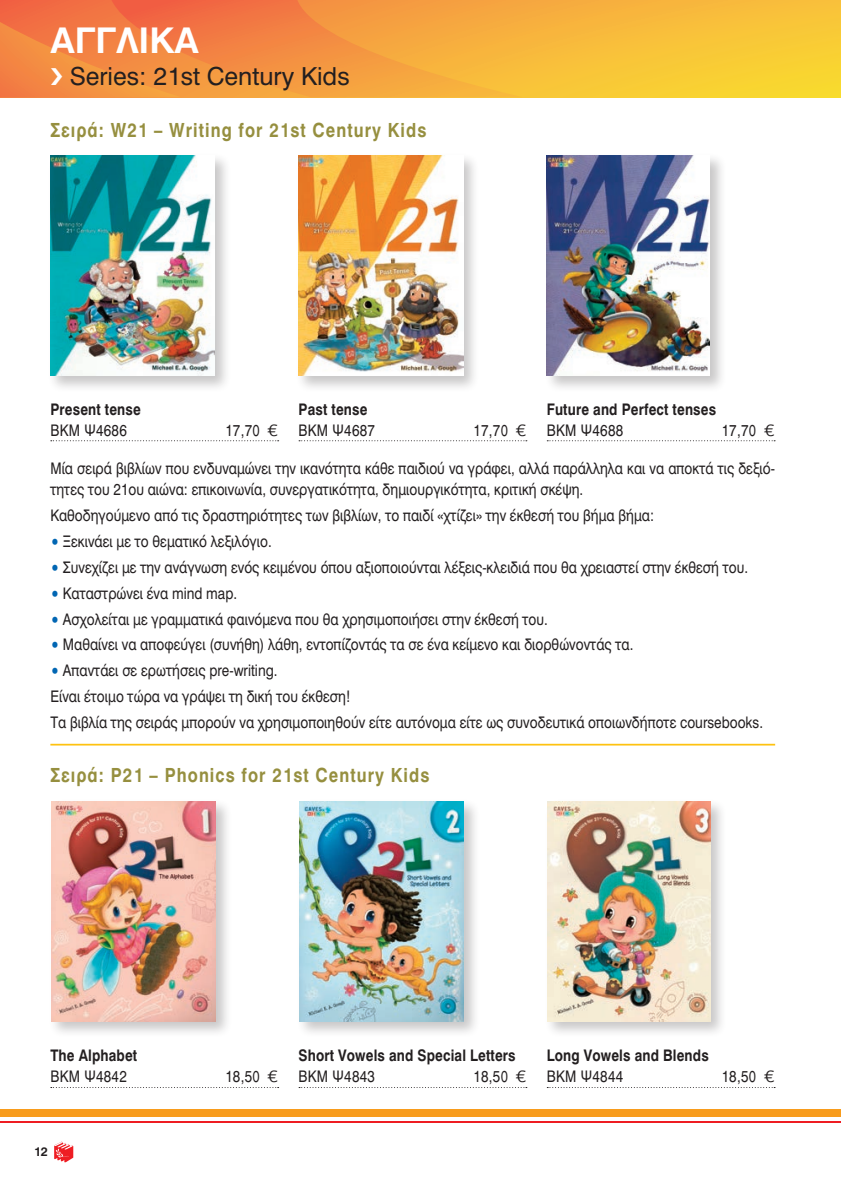
<style>
.page{position:relative;width:841px;height:1191px;background:#fff}
.page>*{position:absolute;margin:0;border:0;box-sizing:border-box;transform-origin:0 0}
.t1{font:35px "UB Helvetica Bold";color:#fff}
.t2{font:24.5px "UB Helvetica";color:#231f20}
.t3{font:19.25px "UB Helvetica Bold";letter-spacing:.065em;color:#968f3f;scale:.85 1}
.t4{font:15.75px/25.9px "UB Helvetica";color:#231f20;scale:.85 1}
.t5{font:15.75px "UB Helvetica Bold";letter-spacing:.01em;color:#231f20;scale:.85 1}
.t6{font:15.75px "UB Helvetica";letter-spacing:.025em;color:#231f20;scale:.85 1}
.t7{font:12.25px "UB Helvetica Bold";color:#231f20}
.s1{font-family:"CF Eurofont"}
.s2{font-size:14px;color:#0166b3}
</style>
<div class="page">
<svg style="left:54px;top:1141px;width:19px;height:22px"></svg>
<div style="left:0;top:1109px;width:840px;height:7px;background:#f89c1c"></div>
<hr style="left:0;top:1121px;width:840px;height:2px;background:#ee1d23">
<div style="left:48px;top:153px;width:183px;height:240px;background:#231f20;opacity:.25"></div>
<img style="left:50px;top:156px;width:165px;height:220px">
<svg style="left:51px;top:440px;width:228px;height:1px"></svg>
<div style="left:544px;top:153px;width:182px;height:240px;background:#231f20;opacity:.25"></div>
<img style="left:546px;top:156px;width:163px;height:220px">
<div style="left:296px;top:153px;width:184px;height:240px;background:#231f20;opacity:.25"></div>
<img style="left:298px;top:156px;width:165px;height:220px">
<svg style="left:299px;top:440px;width:228px;height:1px"></svg>
<svg style="left:547px;top:440px;width:228px;height:1px"></svg>
<hr style="left:50px;top:744px;width:725px;height:1px;background:#fec210">
<svg style="left:51px;top:1087px;width:228px;height:1px"></svg>
<svg style="left:299px;top:1087px;width:228px;height:1px"></svg>
<svg style="left:547px;top:1087px;width:228px;height:1px"></svg>
<div style="left:48px;top:798px;width:184px;height:240px;background:#231f20;opacity:.25"></div>
<img style="left:51px;top:801px;width:164px;height:220px">
<div style="left:544px;top:798px;width:183px;height:240px;background:#231f20;opacity:.25"></div>
<img style="left:547px;top:801px;width:163px;height:220px">
<div style="left:296px;top:798px;width:184px;height:240px;background:#231f20;opacity:.25"></div>
<img style="left:299px;top:801px;width:164px;height:220px">
<svg style="left:0;top:0;width:841px;height:97px;background:#f5a43d"></svg>
<h1 class="t1" style="left:50px;top:19px;width:150px">ΑΓΓΛΙΚΑ</h1>
<h2 class="t2" style="left:70px;top:61px;width:281px">Series: 21st Century Kids</h2>
<p class="t3" style="left:50px;top:119px;width:444px">Σειρά: W21 – Writing for 21st Century Kids</p>
<p class="t5" style="left:546px;top:399px;width:201px">Future and Perfect tenses</p>
<p class="t6" style="left:546px;top:420px;width:91px">ΒΚΜ Ψ4688</p>
<p class="t4" style="left:721px;top:417px;width:64px">17,70 <span class="s1">Ρ</span></p>
<p class="t4" style="left:50px;top:457px;width:854px;line-height:21px">Μία σειρά βιβλίων που ενδυναμώνει την ικανότητα κάθε παιδιού να γράφει, αλλά παράλληλα και να αποκτά τις δεξιό&shy;τητες του 21ου αιώνα: επικοινωνία, συνεργατικότητα, δημιουργικότητα, κριτική σκέψη.</p>
<p class="t4" style="left:50px;top:502px;width:711px">Καθοδηγούμενο από τις δραστηριότητες των βιβλίων, το παιδί «χτίζει» την έκθεσή του βήμα βήμα:</p>
<p class="t4" style="left:50px;top:528px;width:262px"><span class="s2">•</span> Ξεκινάει με το θεματικό λεξιλόγιο.</p>
<p class="t4" style="left:50px;top:554px;width:822px"><span class="s2">•</span> Συνεχίζει με την ανάγνωση ενός κειμένου όπου αξιοποιούνται λέξεις-κλειδιά που θα χρειαστεί στην έκθεσή του.</p>
<p class="t4" style="left:50px;top:580px;width:221px"><span class="s2">•</span> Καταστρώνει ένα mind map.</p>
<p class="t4" style="left:50px;top:606px;width:586px"><span class="s2">•</span> Ασχολείται με γραμματικά φαινόμενα που θα χρησιμοποιήσει στην έκθεσή του.</p>
<p class="t4" style="left:50px;top:632px;width:687px"><span class="s2">•</span> Μαθαίνει να αποφεύγει (συνήθη) λάθη, εντοπίζοντάς τα σε ένα κείμενο και διορθώνοντάς τα.</p>
<p class="t4" style="left:50px;top:658px;width:839px"><span class="s2">•</span> Απαντάει σε ερωτήσεις pre-writing.<br>Είναι έτοιμο τώρα να γράψει τη δική του έκθεση!<br>Τα βιβλία της σειράς μπορούν να χρησιμοποιηθούν είτε αυτόνομα είτε ως συνοδευτικά οποιωνδήποτε coursebooks.</p>
<p class="t3" style="left:50px;top:763px;width:447px">Σειρά: P21 – Phonics for 21st Century Kids</p>
<p class="t5" style="left:50px;top:399px;width:108px">Present tense</p>
<p class="t6" style="left:50px;top:420px;width:91px">ΒΚΜ Ψ4686</p>
<p class="t4" style="left:225px;top:417px;width:64px">17,70 <span class="s1">Ρ</span></p>
<p class="t5" style="left:298px;top:399px;width:82px">Past tense</p>
<p class="t6" style="left:298px;top:420px;width:91px">ΒΚΜ Ψ4687</p>
<p class="t4" style="left:473px;top:417px;width:64px">17,70 <span class="s1">Ρ</span></p>
<p class="t5" style="left:50px;top:1046px;width:104px">The Alphabet</p>
<p class="t6" style="left:50px;top:1067px;width:91px">ΒΚΜ Ψ4842</p>
<p class="t4" style="left:225px;top:1063px;width:64px">18,50 <span class="s1">Ρ</span></p>
<p class="t5" style="left:298px;top:1046px;width:257px">Short Vowels and Special Letters</p>
<p class="t6" style="left:298px;top:1067px;width:91px">ΒΚΜ Ψ4843</p>
<p class="t4" style="left:473px;top:1063px;width:64px">18,50 <span class="s1">Ρ</span></p>
<p class="t5" style="left:546px;top:1046px;width:192px">Long Vowels and Blends</p>
<p class="t6" style="left:546px;top:1067px;width:91px">ΒΚΜ Ψ4844</p>
<p class="t4" style="left:721px;top:1063px;width:64px">18,50 <span class="s1">Ρ</span></p>
<p class="t7" style="left:34px;top:1144px;width:16px">12</p>
</div>
